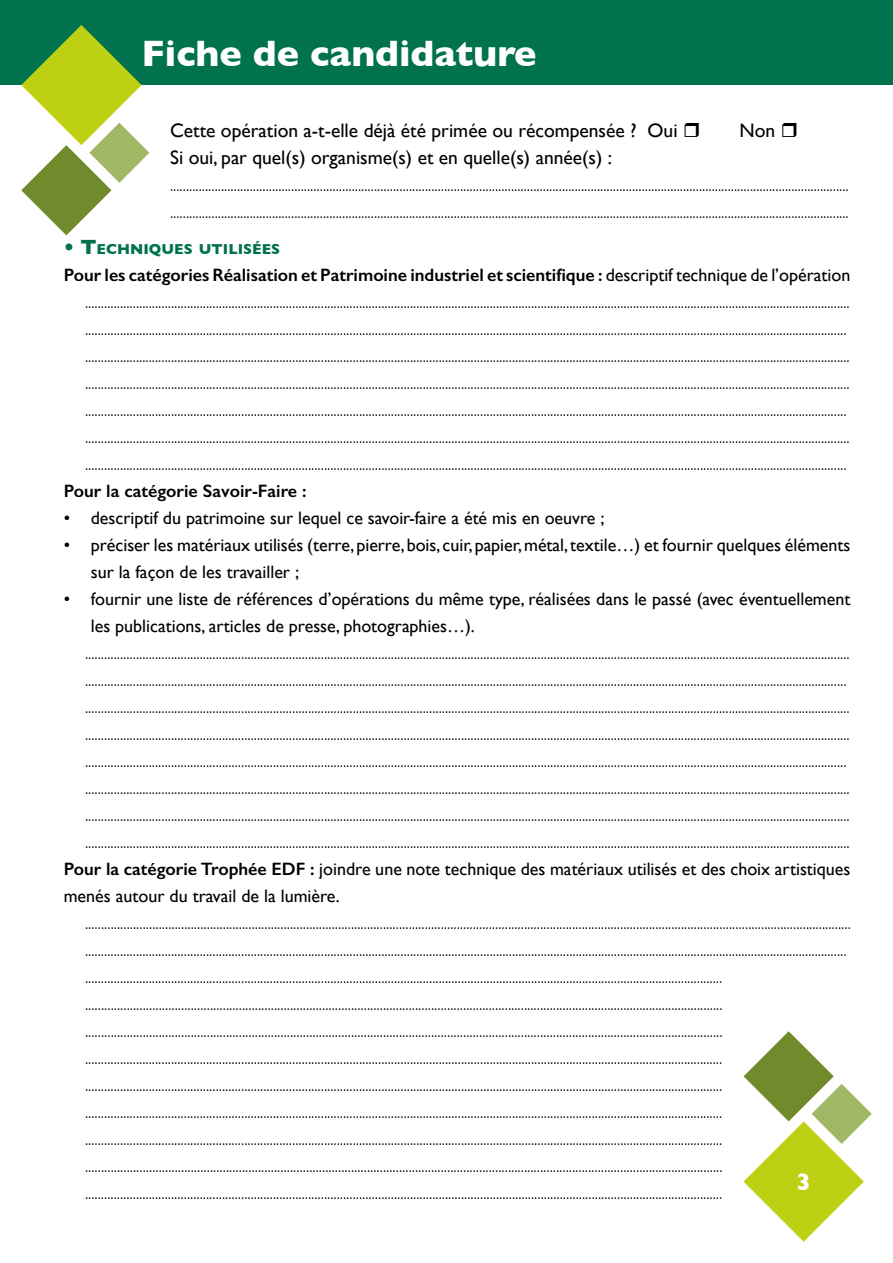
<style>
.page{position:relative;width:893px;height:1263px;background:#fff}
.page>*{position:absolute;margin:0;border:0;box-sizing:border-box;transform-origin:0 0}
.t1{font:700 37.5px "Gill Sans";color:#fff}
.t2{font:700 24px "Gill Sans";color:#fff}
.t3{font:19.5px "Gill Sans";color:#000}
.t4{font:300 18px/27px "Gill Sans";color:#000}
.t5{font:18px/27px "Gill Sans";color:#000}
.t6{font:18px "Gill Sans";color:#000}
.t7{font:600 18px "Gill Sans";color:#000}
.t8{font:700 14.7px "Gill Sans";color:#00724e}
.s1{font-size:21px}
.s2{font-weight:600}
.s3{font-weight:400}
</style>
<div class="page">
<div style="left:0;top:0;width:893px;height:85px;background:#00724e"></div>
<svg style="left:21px;top:25px;width:128px;height:210px"></svg>
<svg style="left:743px;top:1031px;width:129px;height:211px"></svg>
<h1 class="t1" style="left:142px;top:24px;width:397px">Fiche de candidature</h1>
<p class="t3" style="left:170px;top:119px;width:509px">Cette opération a-t-elle déjà été primée ou récompensée ? Oui</p>
<p class="t3" style="left:740px;top:119px;width:37px">Non</p>
<p class="t3" style="left:170px;top:146px;width:443px">Si oui, par quel(s) organisme(s) et en quelle(s) année(s) :</p>
<p class="t4" style="left:170px;top:171px;width:680px">..................................................................................................................................................................................................................... .....................................................................................................................................................................................................................</p>
<p class="t8" style="left:64px;top:238px;width:218px"><span class="s1">•</span> <span class="s1">T</span>ECHNIQUES UTILISÉES</p>
<p class="t4" style="left:85px;top:261px;width:767px;text-indent:-21px"><span class="s2">Pour les catégories Réalisation et Patrimoine industriel et scientifique :</span> <span class="s3">descriptif technique de l’opération </span>................................................................................................................................................................................................................................................ ............................................................................................................................................................................................................................................... ................................................................................................................................................................................................................................................ ................................................................................................................................................................................................................................................ ............................................................................................................................................................................................................................................... ................................................................................................................................................................................................................................................ ...............................................................................................................................................................................................................................................</p>
<p class="t7" style="left:64px;top:480px;width:244px">Pour la catégorie Savoir-Faire :</p>
<p class="t5" style="left:64px;top:505px;width:542px">• descriptif du patrimoine sur lequel ce savoir-faire a été mis en oeuvre ;</p>
<p class="t5" style="left:91px;top:532px;width:761px;text-indent:-27px">• préciser les matériaux utilisés (terre, pierre, bois, cuir, papier, métal, textile…) et fournir quelques éléments sur la façon de les travailler ;</p>
<p class="t5" style="left:91px;top:586px;width:761px;text-indent:-27px">• fournir une liste de références d’opérations du même type, réalisées dans le passé (avec éventuellement les publications, articles de presse, photographies…).</p>
<p class="t4" style="left:85px;top:639px;width:766px">................................................................................................................................................................................................................................................</p>
<p class="t4" style="left:85px;top:666px;width:763px">...............................................................................................................................................................................................................................................</p>
<p class="t4" style="left:85px;top:693px;width:766px">................................................................................................................................................................................................................................................</p>
<p class="t4" style="left:85px;top:720px;width:766px">................................................................................................................................................................................................................................................</p>
<p class="t4" style="left:85px;top:747px;width:763px">...............................................................................................................................................................................................................................................</p>
<p class="t4" style="left:85px;top:774px;width:766px">................................................................................................................................................................................................................................................</p>
<p class="t4" style="left:85px;top:801px;width:766px">................................................................................................................................................................................................................................................</p>
<p class="t4" style="left:85px;top:828px;width:766px">................................................................................................................................................................................................................................................</p>
<p class="t6" style="left:64px;top:859px;width:788px"><span class="s2">Pour la catégorie Trophée EDF :</span> joindre une note technique des matériaux utilisés et des choix artistiques</p>
<p class="t6" style="left:64px;top:886px;width:278px">menés autour du travail de la lumière.</p>
<p class="t4" style="left:85px;top:909px;width:767px">............................................................................................................................................................................................................................................... ............................................................................................................................................................................................................................................... ........................................................................................................................................................................................................ ....................................................................................................................................................................................................... ....................................................................................................................................................................................................... ........................................................................................................................................................................................................ ........................................................................................................................................................................................................ ........................................................................................................................................................................................................ ........................................................................................................................................................................................................ ....................................................................................................................................................................................................... ........................................................................................................................................................................................................</p>
<h2 class="t2" style="left:796px;top:1163px;width:16px">3</h2>
</div>
